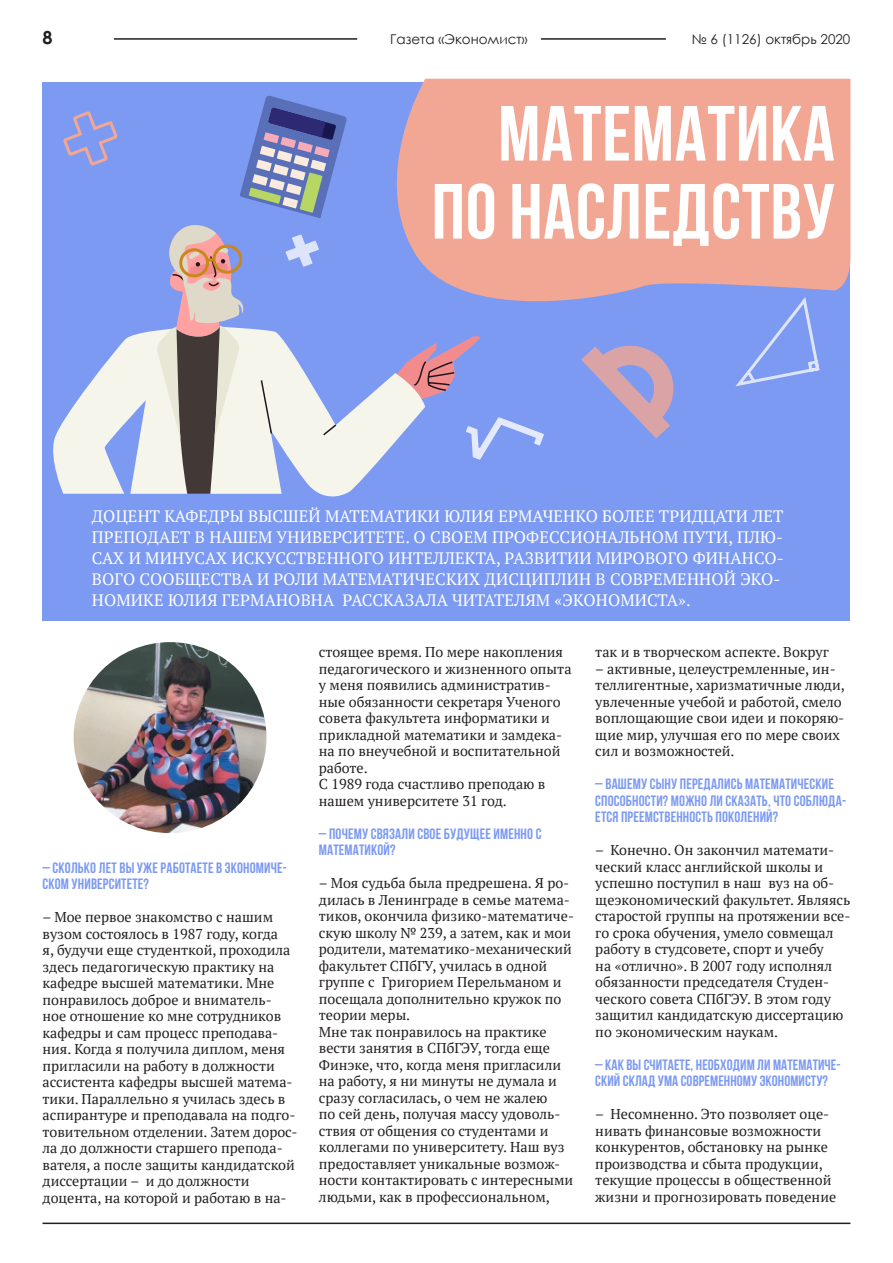
<style>
.page{position:relative;width:893px;height:1263px;background:#fff}
.page>*{position:absolute;margin:0;border:0;box-sizing:border-box;transform-origin:0 0}
.t1{font:700 78px "Bebas Neue";letter-spacing:.01em;color:#fff}
.t2{font:700 18px "Century Gothic";color:#231f20}
.t3{font:16.5px/21px "PT Serif";letter-spacing:.01em;color:#fff}
.t4{font:700 15px/16.5px "Bebas Neue";letter-spacing:.01em;color:#7c9af2}
.t5{font:14.25px/16.5px "PT Serif";color:#231f20}
.t6{font:13.5px "Century Gothic";color:#231f20}
</style>
<div class="page">
<hr style="left:541px;top:38px;width:125px;height:2px;background:#231f20">
<hr style="left:114px;top:38px;width:243px;height:2px;background:#231f20">
<hr style="left:43px;top:1222px;width:807px;height:2px;background:#231f20">
<div style="left:43px;top:82px;width:807px;height:469px;background:#7c9af2"></div>
<div style="left:417px;top:79px;width:433px;height:223px;background:#f2a794"></div>
<div style="left:43px;top:511px;width:807px;height:110px;background:#7c9af2"></div>
<svg style="left:53px;top:330px;width:292px;height:167px;fill:#f5f5eb"></svg>
<svg style="left:732px;top:296px;width:89px;height:91px"></svg>
<svg style="left:581px;top:346px;width:93px;height:92px"></svg>
<svg style="left:63px;top:111px;width:55px;height:55px"></svg>
<svg style="left:156px;top:96px;width:388px;height:398px"></svg>
<img style="left:74px;top:642px;width:192px;height:191px">
<p class="t2" style="left:43px;top:24px;width:12px">8</p>
<p class="t6" style="left:390px;top:30px;width:139px">Газета «Экономист»</p>
<p class="t6" style="left:692px;top:30px;width:160px">№ 6 (1126) октябрь 2020</p>
<p class="t1" style="left:498px;top:91px;width:338px">Математика</p>
<p class="t1" style="left:432px;top:169px;width:405px">по наследству</p>
<p class="t3" style="left:92px;top:506px;width:693px">ДОЦЕНТ КАФЕДРЫ ВЫСШЕЙ МАТЕМАТИКИ ЮЛИЯ ЕРМАЧЕНКО БОЛЕЕ ТРИДЦАТИ ЛЕТ ПРЕПОДАЕТ В НАШЕМ УНИВЕРСИТЕТЕ. О СВОЕМ ПРОФЕССИОНАЛЬНОМ ПУТИ, ПЛЮ-САХ И МИНУСАХ ИСКУССТВЕННОГО ИНТЕЛЛЕКТА, РАЗВИТИИ МИРОВОГО ФИНАНСО-ВОГО СООБЩЕСТВА И РОЛИ МАТЕМАТИЧЕСКИХ ДИСЦИПЛИН В СОВРЕМЕННОЙ ЭКО-НОМИКЕ ЮЛИЯ ГЕРМАНОВНА РАССКАЗАЛА ЧИТАТЕЛЯМ «ЭКОНОМИСТА».</p>
<p class="t4" style="left:43px;top:859px;width:246px">– Сколько лет вы уже работаете в экономиче&shy;ском университете?</p>
<p class="t5" style="left:43px;top:909px;width:257px">– Мое первое знакомство с нашим вузом состоялось в 1987 году, когда<br>я, будучи еще студенткой, проходила здесь педагогическую практику на кафедре высшей математики. Мне понравилось доброе и вниматель&shy;ное отношение ко мне сотрудников кафедры и сам процесс преподава&shy;ния. Когда я получила диплом, меня пригласили на работу в должности ассистента кафедры высшей матема&shy;тики. Параллельно я училась здесь в аспирантуре и преподавала на подго&shy;товительном отделении. Затем дорос&shy;ла до должности старшего препода&shy;вателя, а после защиты кандидатской диссертации – и до должности доцента, на которой и работаю в на-</p>
<p class="t5" style="left:319px;top:644px;width:254px">стоящее время. По мере накопления педагогического и жизненного опыта у меня появились административ&shy;ные обязанности секретаря Ученого совета факультета информатики и прикладной математики и замдека&shy;на по внеучебной и воспитательной работе.</p>
<p class="t5" style="left:319px;top:776px;width:228px">С 1989 года счастливо преподаю в нашем университете 31 год.</p>
<p class="t4" style="left:319px;top:825px;width:224px">– Почему связали свое будущее именно с математикой?</p>
<p class="t5" style="left:319px;top:875px;width:257px">– Моя судьба была предрешена. Я ро&shy;дилась в Ленинграде в семье матема&shy;тиков, окончила физико-математиче&shy;скую школу № 239, а затем, как и мои родители, математико-механический факультет СПбГУ, училась в одной группе с Григорием Перельманом и посещала дополнительно кружок по теории меры.</p>
<p class="t5" style="left:319px;top:1024px;width:256px">Мне так понравилось на практике вести занятия в СПбГЭУ, тогда еще Финэке, что, когда меня пригласили на работу, я ни минуты не думала и сразу согласилась, о чем не жалею<br>по сей день, получая массу удоволь&shy;ствия от общения со студентами и коллегами по университету. Наш вуз предоставляет уникальные возмож&shy;ности контактировать с интересными людьми, как в профессиональном,</p>
<p class="t5" style="left:595px;top:644px;width:235px">так и в творческом аспекте. Вокруг</p>
<p class="t5" style="left:595px;top:661px;width:251px">– активные, целеустремленные, ин&shy;теллигентные, харизматичные люди, увлеченные учебой и работой, смело воплощающие свои идеи и покоряю&shy;щие мир, улучшая его по мере своих сил и возможностей.</p>
<p class="t4" style="left:595px;top:775px;width:252px">– Вашему сыну передались математические способности? Можно ли сказать, что соблюда&shy;ется преемственность поколений?</p>
<p class="t5" style="left:595px;top:842px;width:257px">– Конечно. Он закончил математи&shy;ческий класс английской школы и успешно поступил в наш вуз на об&shy;щеэкономический факультет. Являясь старостой группы на протяжении все&shy;го срока обучения, умело совмещал работу в студсовете, спорт и учебу<br>на «отлично». В 2007 году исполнял обязанности председателя Студен&shy;ческого совета СПбГЭУ. В этом году защитил кандидатскую диссертацию по экономическим наукам.</p>
<p class="t4" style="left:595px;top:1056px;width:247px">– Как вы считаете, необходим ли математиче&shy;ский склад ума современному экономисту?</p>
<p class="t5" style="left:595px;top:1106px;width:242px">– Несомненно. Это позволяет оце&shy;нивать финансовые возможности конкурентов, обстановку на рынке производства и сбыта продукции, текущие процессы в общественной жизни и прогнозировать поведение</p>
</div>
